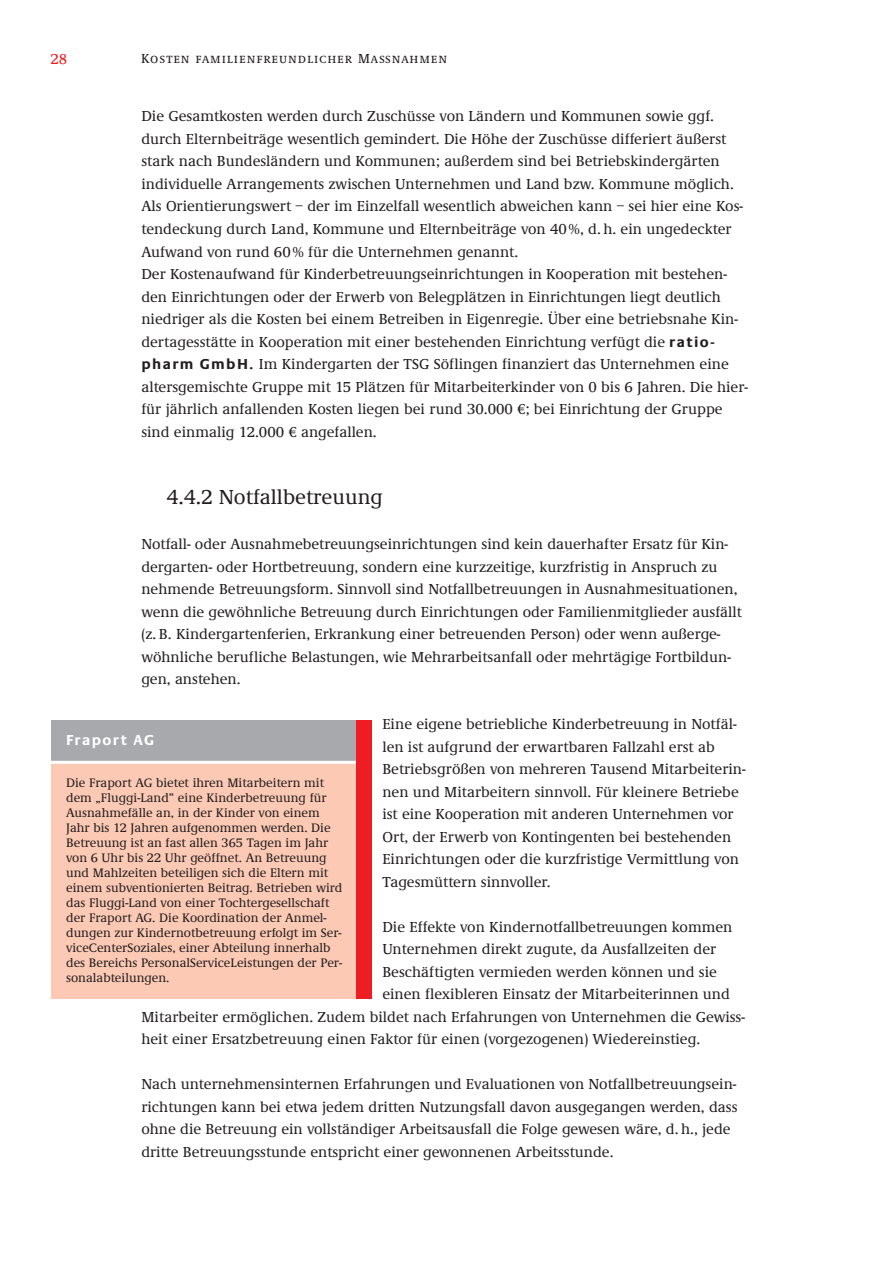
<style>
.page{position:relative;width:893px;height:1263px;background:#fff}
.page>*{position:absolute;margin:0;border:0;box-sizing:border-box;transform-origin:0 0}
.t1{font:500 21px "Demos EF";color:#231f20}
.t2{font:500 15px/22.5px "Demos EF";color:#231f20}
.t3{font:700 15px "Praxis EF";letter-spacing:.095em;color:#fff}
.t4{font:500 15px "Demos EF";color:#ee1d23}
.t5{font:13.5px "Demos EF Medium SC";letter-spacing:.065em;color:#231f20}
.t6{font:500 12.75px/15px "Demos EF";color:#231f20}
.s1{font-family:"Praxis EF";font-weight:700}
.s2{font-family:"Neue Demos";font-weight:400}
</style>
<div class="page">
<div style="left:51px;top:720px;width:308px;height:40px;background:#a8a9ad"></div>
<div style="left:51px;top:763px;width:307px;height:236px;background:#fcc9b4"></div>
<hr style="left:50px;top:761px;width:343px;height:3px;background:#fff">
<div style="left:357px;top:720px;width:15px;height:279px;background:#ee1d23"></div>
<p class="t4" style="left:51px;top:50px;width:18px">28</p>
<p class="t5" style="left:141px;top:50px;width:308px">Kosten familienfreundlicher Maßnahmen</p>
<p class="t2" style="left:141px;top:105px;width:608px">Die Gesamtkosten werden durch Zuschüsse von Ländern und Kommunen sowie ggf. durch Elternbeiträge wesentlich gemindert. Die Höhe der Zuschüsse differiert äußerst stark nach Bundesländern und Kommunen; außerdem sind bei Betriebskindergärten individuelle Arrangements zwischen Unternehmen und Land bzw. Kommune möglich.<br>Als Orientierungswert – der im Einzelfall wesentlich abweichen kann – sei hier eine Kos&shy;tendeckung durch Land, Kommune und Elternbeiträge von 40%, d. h. ein ungedeckter Aufwand von rund 60% für die Unternehmen genannt.<br>Der Kostenaufwand für Kinderbetreuungseinrichtungen in Kooperation mit bestehen&shy;den Einrichtungen oder der Erwerb von Belegplätzen in Einrichtungen liegt deutlich niedriger als die Kosten bei einem Betreiben in Eigenregie. Über eine betriebsnahe Kin&shy;dertagesstätte in Kooperation mit einer bestehenden Einrichtung verfügt die <span class="s1">ratio&shy;pharm GmbH.</span> Im Kindergarten der TSG Söflingen finanziert das Unternehmen eine altersgemischte Gruppe mit 15 Plätzen für Mitarbeiterkinder von 0 bis 6 Jahren. Die hier&shy;für jährlich anfallenden Kosten liegen bei rund 30.000 <span class="s2">€</span>; bei Einrichtung der Gruppe sind einmalig 12.000 <span class="s2">€</span> angefallen.</p>
<h1 class="t1" style="left:167px;top:484px;width:217px">4.4.2 Notfallbetreuung</h1>
<p class="t2" style="left:141px;top:533px;width:602px">Notfall- oder Ausnahmebetreuungseinrichtungen sind kein dauerhafter Ersatz für Kin&shy;dergarten- oder Hortbetreuung, sondern eine kurzzeitige, kurzfristig in Anspruch zu nehmende Betreuungsform. Sinnvoll sind Notfallbetreuungen in Ausnahmesituationen, wenn die gewöhnliche Betreuung durch Einrichtungen oder Familienmitglieder ausfällt (z. B. Kindergartenferien, Erkrankung einer betreuenden Person) oder wenn außerge&shy;wöhnliche berufliche Belastungen, wie Mehrarbeitsanfall oder mehrtägige Fortbildun&shy;gen, anstehen.</p>
<p class="t2" style="left:382px;top:713px;width:365px">Eine eigene betriebliche Kinderbetreuung in Notfäl&shy;len ist aufgrund der erwartbaren Fallzahl erst ab Betriebsgrößen von mehreren Tausend Mitarbeiterin&shy;nen und Mitarbeitern sinnvoll. Für kleinere Betriebe ist eine Kooperation mit anderen Unternehmen vor Ort, der Erwerb von Kontingenten bei bestehenden Einrichtungen oder die kurzfristige Vermittlung von Tagesmüttern sinnvoller.</p>
<p class="t2" style="left:382px;top:915px;width:351px">Die Effekte von Kindernotfallbetreuungen kommen</p>
<p class="t2" style="left:382px;top:938px;width:335px">Unternehmen direkt zugute, da Ausfallzeiten der</p>
<p class="t2" style="left:382px;top:960px;width:336px">Beschäftigten vermieden werden können und sie</p>
<p class="t2" style="left:382px;top:983px;width:349px">einen flexibleren Einsatz der Mitarbeiterinnen und</p>
<p class="t2" style="left:141px;top:1005px;width:605px">Mitarbeiter ermöglichen. Zudem bildet nach Erfahrungen von Unternehmen die Gewiss-</p>
<p class="t2" style="left:141px;top:1028px;width:560px">heit einer Ersatzbetreuung einen Faktor für einen (vorgezogenen) Wiedereinstieg.</p>
<p class="t2" style="left:141px;top:1073px;width:598px">Nach unternehmensinternen Erfahrungen und Evaluationen von Notfallbetreuungsein&shy;richtungen kann bei etwa jedem dritten Nutzungsfall davon ausgegangen werden, dass ohne die Betreuung ein vollständiger Arbeitsausfall die Folge gewesen wäre, d. h., jede dritte Betreuungsstunde entspricht einer gewonnenen Arbeitsstunde.</p>
<p class="t3" style="left:66px;top:734px;width:89px">Fraport AG</p>
<p class="t6" style="left:66px;top:775px;width:278px">Die Fraport AG bietet ihren Mitarbeitern mit dem „Fluggi-Land“ eine Kinderbetreuung für Ausnahmefälle an, in der Kinder von einem Jahr bis 12 Jahren aufgenommen werden. Die Betreuung ist an fast allen 365 Tagen im Jahr von 6 Uhr bis 22 Uhr geöffnet. An Betreuung und Mahlzeiten beteiligen sich die Eltern mit einem subventionierten Beitrag. Betrieben wird das Fluggi-Land von einer Tochtergesellschaft der Fraport AG. Die Koordination der Anmel&shy;dungen zur Kindernotbetreuung erfolgt im Ser&shy;viceCenterSoziales, einer Abteilung innerhalb des Bereichs PersonalServiceLeistungen der Per&shy;sonalabteilungen.</p>
</div>
